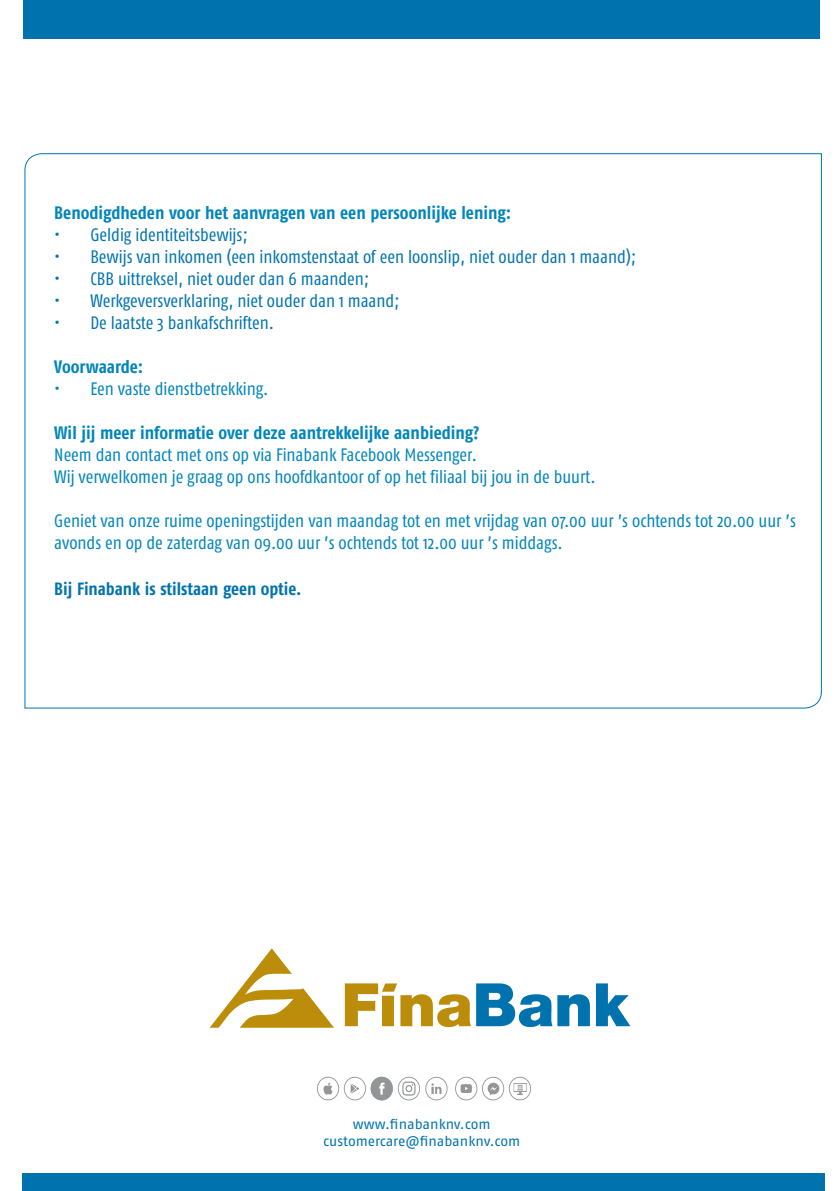
<style>
.page{position:relative;width:840px;height:1191px;background:#fff}
.page>*{position:absolute;margin:0;border:0;box-sizing:border-box;transform-origin:0 0}
.t1{font:18px/22px "Fago Co";color:#0085bb}
.t2{font:18px "Fago Co";color:#0073ae}
.t3{font:700 18px "Fago Co";letter-spacing:-.005em;color:#0085bb}
.t4{font:700 17.8px "Fago Co";color:#0073ae}
.t5{font:14px/16.4px "Fago No";letter-spacing:-.005em;color:#0073ae;text-align:center}
</style>
<div class="page">
<div style="left:22px;top:1172px;width:802px;height:19px;background:#0073ae"></div>
<div style="left:23px;top:0;width:796px;height:39px;background:#0073ae"></div>
<svg style="left:25px;top:153px;width:796px;height:555px"></svg>
<svg style="left:210px;top:948px;width:124px;height:79px"></svg>
<svg style="left:595px;top:983px;width:35px;height:43px"></svg>
<svg style="left:344px;top:983px;width:245px;height:44px"></svg>
<svg style="left:455px;top:1076px;width:75px;height:24px"></svg>
<svg style="left:317px;top:1076px;width:130px;height:24px"></svg>
<p class="t3" style="left:54px;top:202px;width:458px">Benodigdheden voor het aanvragen van een persoonlijke lening:</p>
<p class="t2" style="left:54px;top:224px;width:195px">• Geldig identiteitsbewijs;</p>
<p class="t2" style="left:54px;top:246px;width:583px">• Bewijs van inkomen (een inkomstenstaat of een loonslip, niet ouder dan 1 maand);</p>
<p class="t2" style="left:54px;top:268px;width:316px">• CBB uittreksel, niet ouder dan 6 maanden;</p>
<p class="t2" style="left:54px;top:290px;width:346px">• Werkgeversverklaring, niet ouder dan 1 maand;</p>
<p class="t2" style="left:54px;top:312px;width:221px">• De laatste 3 bankafschriften.</p>
<p class="t3" style="left:54px;top:356px;width:90px">Voorwaarde:</p>
<p class="t1" style="left:54px;top:377px;width:215px">• Een vaste dienstbetrekking.</p>
<p class="t3" style="left:54px;top:422px;width:426px">Wil jij meer informatie over deze aantrekkelijke aanbieding?</p>
<p class="t1" style="left:54px;top:443px;width:542px">Neem dan contact met ons op via Finabank Facebook Messenger.<br>Wij verwelkomen je graag op ons hoofdkantoor of op het filiaal bij jou in de buurt.</p>
<p class="t1" style="left:54px;top:509px;width:742px">Geniet van onze ruime openingstijden van maandag tot en met vrijdag van 07.00 uur ’s ochtends tot 20.00 uur ’s avonds en op de zaterdag van 09.00 uur ’s ochtends tot 12.00 uur ’s middags.</p>
<p class="t4" style="left:54px;top:578px;width:249px">Bij Finabank is stilstaan geen optie.</p>
<p class="t5" style="left:323px;top:1116px;width:198px">www.finabanknv.com customercare@finabanknv.com</p>
</div>
